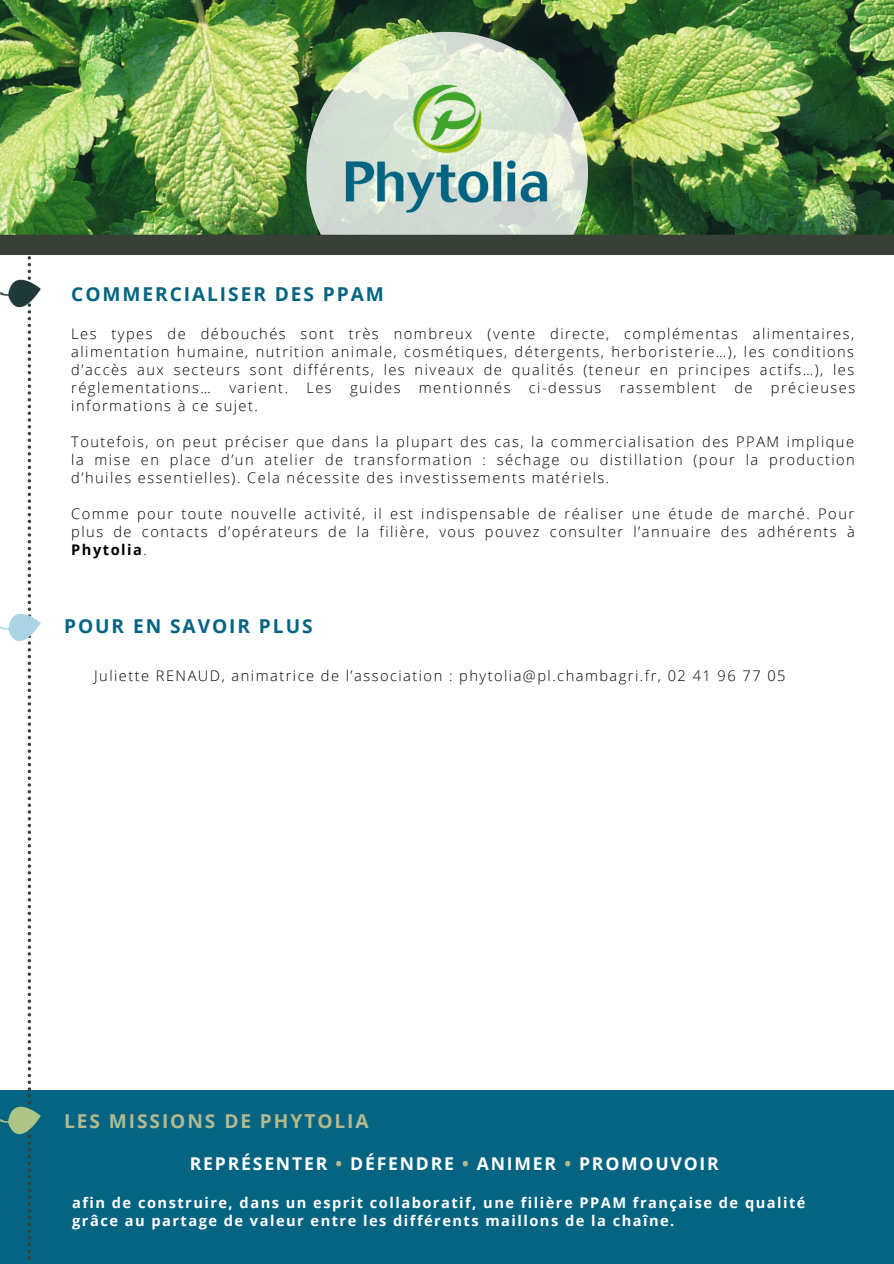
<style>
.page{position:relative;width:894px;height:1264px;background:#fff}
.page>*{position:absolute;margin:0;border:0;box-sizing:border-box;transform-origin:0 0}
.t1{font:700 19.2px "Open Sans";letter-spacing:.1em;color:#046482}
.t2{font:700 19.2px "Open Sans";letter-spacing:.1em;color:#b4ba8e}
.t3{font:700 17.7px "Open Sans";letter-spacing:.1em;color:#fff}
.t4{font:300 14.7px/18px "Open Sans";letter-spacing:.1em;color:#000;text-align:justify}
.t5{font:700 14.7px/18px "Open Sans";letter-spacing:.1em;color:#fff}
.s1{font-weight:700}
.s2{color:#b4ba8e}
</style>
<div class="page">
<img style="left:0;top:0;width:893px;height:235px">
<svg style="left:306px;top:32px;width:282px;height:203px;background:#8d9f86"></svg>
<img style="left:334px;top:61px;width:225px;height:173px">
<div style="left:0;top:1090px;width:893px;height:173px;background:#046482"></div>
<svg style="left:28px;top:256px;width:3px;height:1003px"></svg>
<img style="left:0;top:273px;width:41px;height:40px">
<img style="left:0;top:1100px;width:41px;height:40px">
<div style="left:0;top:235px;width:893px;height:20px;background:#383f36"></div>
<img style="left:0;top:607px;width:41px;height:41px">
<p class="t1" style="left:71px;top:280px;width:314px">COMMERCIALISER DES PPAM</p>
<p class="t4" style="left:71px;top:324px;width:785px">Les types de débouchés sont très nombreux (vente directe, complémentas alimentaires, alimentation humaine, nutrition animale, cosmétiques, détergents, herboristerie…), les conditions d’accès aux secteurs sont différents, les niveaux de qualités (teneur en principes actifs…), les réglementations… varient. Les guides mentionnés ci-dessus rassemblent de précieuses informations à ce sujet.</p>
<p class="t4" style="left:71px;top:432px;width:784px">Toutefois, on peut préciser que dans la plupart des cas, la commercialisation des PPAM implique la mise en place d’un atelier de transformation : séchage ou distillation (pour la production d’huiles essentielles). Cela nécessite des investissements matériels.</p>
<p class="t4" style="left:71px;top:504px;width:784px">Comme pour toute nouvelle activité, il est indispensable de réaliser une étude de marché. Pour plus de contacts d’opérateurs de la filière, vous pouvez consulter l’annuaire des adhérents à <span class="s1">Phytolia</span>.</p>
<p class="t1" style="left:64px;top:612px;width:250px">POUR EN SAVOIR PLUS</p>
<p class="t4" style="left:94px;top:666px;width:692px">Juliette RENAUD, animatrice de l’association : phytolia@pl.chambagri.fr, 02 41 96 77 05</p>
<p class="t2" style="left:64px;top:1107px;width:306px">LES MISSIONS DE PHYTOLIA</p>
<p class="t3" style="left:190px;top:1151px;width:530px">REPRÉSENTER <span class="s2">•</span> DÉFENDRE <span class="s2">•</span> ANIMER <span class="s2">•</span> PROMOUVOIR</p>
<p class="t5" style="left:72px;top:1193px;width:734px">afin de construire, dans un esprit collaboratif, une filière PPAM française de qualité grâce au partage de valeur entre les différents maillons de la chaîne.</p>
</div>
